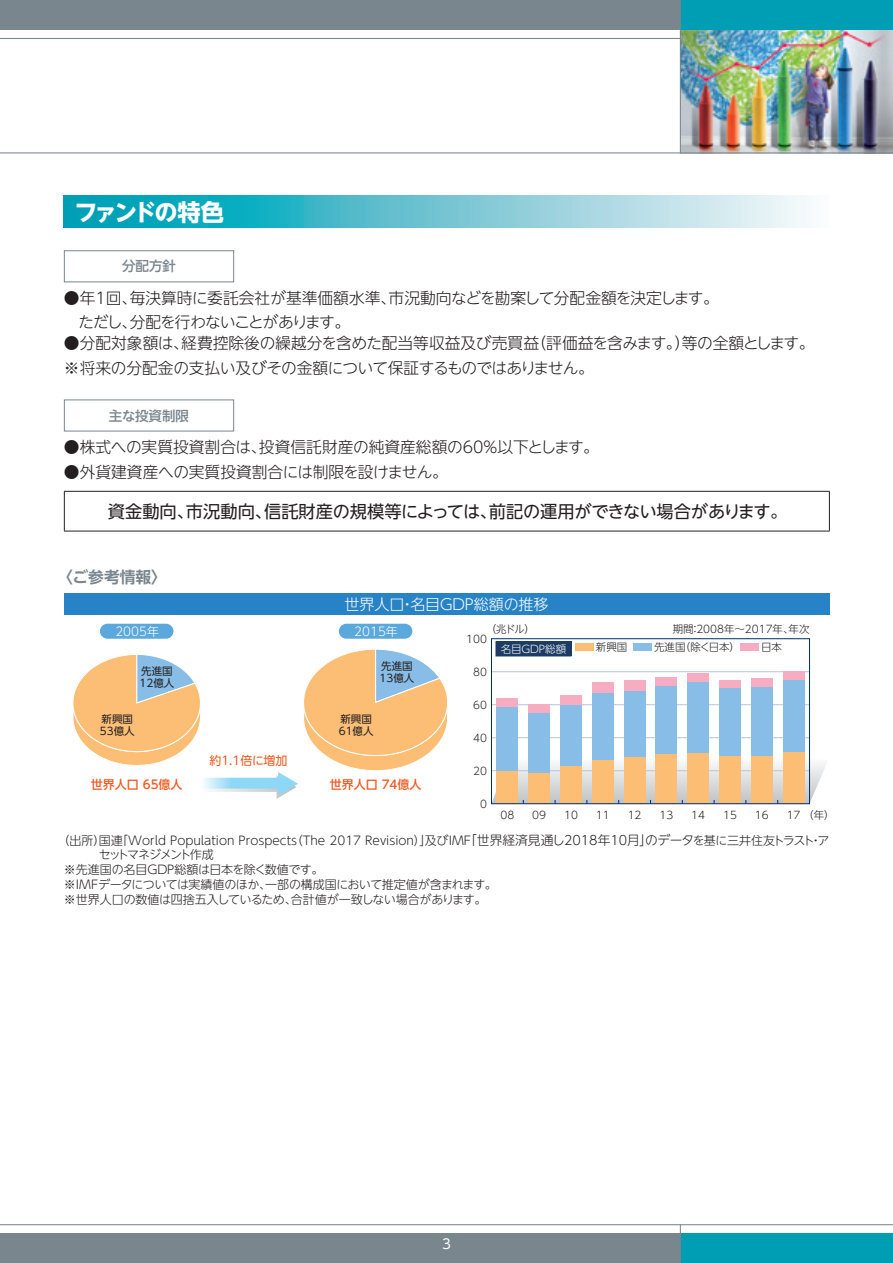
<style>
.page{position:relative;width:893px;height:1263px;background:#fff}
.page>*{position:absolute;margin:0;border:0;box-sizing:border-box;transform-origin:0 0}
.t1{font:700 23.25px "UD Shin Go NT Pro";letter-spacing:-.125em;color:#fff}
.t2{font:17.25px "UD Shin Go NT Pro";letter-spacing:-.015em;color:#231f20}
.t3{font:300 15.75px/24.8px "UD Shin Go NT Pro";letter-spacing:-.015em;color:#231f20}
.t4{font:700 15.75px "UD Shin Go NT Pro De";color:#7a868d}
.t5{font:300 15px "UD Shin Go NT Pro";color:#fff}
.t6{font:500 13.5px "UD Shin Go NT Pro";color:#7a868d}
.t7{font:13.5px "UD Shin Go NT Pro";color:#fff}
.t8{font:300 12px "UD Shin Go NT Pro";letter-spacing:-.005em;color:#231f20}
.t9{font:300 12px "UD Shin Go NT Pro";letter-spacing:-.035em;color:#231f20}
.t10{font:500 12px "UD Shin Go NT Pro";color:#f15921}
.t11{font:300 12px "UD Shin Go NT Pro";letter-spacing:-.14em;color:#231f20}
.t12{font:300 12px "UD Shin Go NT Pro";color:#fff}
.t13{font:12px "UD Shin Go NT Pro";color:#f15921}
.t14{font:300 10.5px "UD Shin Go NT Pro";color:#231f20}
.t15{font:10.5px/12px "UD Shin Go NT Pro";color:#231f20}
.t16{font:300 10.5px "UD Shin Go NT Pro";color:#fff}
.s1{font-size:12.75px}
</style>
<div class="page">
<hr style="left:0;top:38px;width:893px;height:1px;background:#7a868d">
<img style="left:681px;top:30px;width:212px;height:122px">
<div style="left:0;top:0;width:680px;height:30px;background:#7a868d"></div>
<div style="left:0;top:1233px;width:680px;height:30px;background:#7a868d"></div>
<hr style="left:0;top:1224px;width:893px;height:1px;background:#7a868d">
<div style="left:680px;top:0;width:213px;height:30px;background:#009eb4"></div>
<div style="left:680px;top:1233px;width:213px;height:30px;background:#009eb4"></div>
<hr style="left:680px;top:1224px;width:1px;height:39px;background:#7a868d">
<hr style="left:0;top:152px;width:893px;height:1px;background:#7a868d">
<hr style="left:680px;top:0;width:1px;height:153px;background:#7a868d">
<svg style="left:64px;top:196px;width:745px;height:32px;background:#6bc5d3"></svg>
<div style="left:64px;top:250px;width:170px;height:32px;border:1px solid #7a868d"></div>
<div style="left:64px;top:399px;width:170px;height:32px;border:1px solid #7a868d"></div>
<hr style="left:64px;top:491px;width:766px;height:1px;background:#231f20">
<hr style="left:64px;top:492px;width:1px;height:39px;background:#231f20">
<hr style="left:829px;top:492px;width:1px;height:39px;background:#231f20">
<hr style="left:64px;top:531px;width:766px;height:1px;background:#231f20">
<hr style="left:491px;top:737px;width:318px;height:1px;background:#b7c6d9">
<hr style="left:491px;top:704px;width:318px;height:1px;background:#b7c6d9">
<hr style="left:491px;top:671px;width:318px;height:1px;background:#b7c6d9">
<div style="left:624px;top:757px;width:21px;height:47px;background:#fcbd75"></div>
<div style="left:656px;top:754px;width:21px;height:50px;background:#fcbd75"></div>
<div style="left:688px;top:752px;width:21px;height:52px;background:#fcbd75"></div>
<div style="left:719px;top:755px;width:22px;height:49px;background:#fcbd75"></div>
<div style="left:751px;top:755px;width:21px;height:49px;background:#fcbd75"></div>
<div style="left:783px;top:751px;width:21px;height:53px;background:#fcbd75"></div>
<div style="left:497px;top:707px;width:21px;height:64px;background:#88bde7"></div>
<div style="left:529px;top:713px;width:21px;height:59px;background:#88bde7"></div>
<div style="left:560px;top:704px;width:22px;height:62px;background:#88bde7"></div>
<div style="left:592px;top:693px;width:21px;height:66px;background:#88bde7"></div>
<div style="left:624px;top:691px;width:21px;height:66px;background:#88bde7"></div>
<div style="left:656px;top:685px;width:21px;height:69px;background:#88bde7"></div>
<div style="left:688px;top:682px;width:21px;height:70px;background:#88bde7"></div>
<div style="left:719px;top:688px;width:22px;height:67px;background:#88bde7"></div>
<div style="left:751px;top:687px;width:21px;height:68px;background:#88bde7"></div>
<div style="left:783px;top:680px;width:21px;height:71px;background:#88bde7"></div>
<div style="left:497px;top:698px;width:21px;height:9px;background:#f6acc1"></div>
<div style="left:529px;top:704px;width:21px;height:9px;background:#f6acc1"></div>
<div style="left:560px;top:695px;width:22px;height:9px;background:#f6acc1"></div>
<div style="left:592px;top:683px;width:21px;height:10px;background:#f6acc1"></div>
<div style="left:624px;top:681px;width:21px;height:10px;background:#f6acc1"></div>
<div style="left:656px;top:677px;width:21px;height:8px;background:#f6acc1"></div>
<div style="left:688px;top:674px;width:21px;height:8px;background:#f6acc1"></div>
<div style="left:719px;top:681px;width:22px;height:7px;background:#f6acc1"></div>
<div style="left:751px;top:679px;width:21px;height:8px;background:#f6acc1"></div>
<div style="left:783px;top:672px;width:21px;height:8px;background:#f6acc1"></div>
<svg style="left:493px;top:759px;width:333px;height:44px"></svg>
<div style="left:491px;top:638px;width:319px;height:166px;border:1px solid #002d66"></div>
<div style="left:64px;top:594px;width:765px;height:21px;background:#2783c5"></div>
<div style="left:496px;top:642px;width:75px;height:14px;background:#1d3c65"></div>
<div style="left:496px;top:641px;width:75px;height:15px;border:1px solid #1d3c65"></div>
<div style="left:575px;top:643px;width:18px;height:8px;background:#fcbd75"></div>
<div style="left:740px;top:643px;width:19px;height:8px;background:#f6acc1"></div>
<div style="left:633px;top:643px;width:19px;height:8px;background:#88bde7"></div>
<div style="left:100px;top:624px;width:73px;height:15px;background:#5ba8dc;border-radius:7px"></div>
<div style="left:339px;top:624px;width:73px;height:15px;background:#5ba8dc;border-radius:7px"></div>
<svg style="left:73px;top:649px;width:375px;height:150px"></svg>
<h1 class="t1" style="left:74px;top:193px;width:151px">ファンドの特色</h1>
<p class="t6" style="left:122px;top:255px;width:55px">分配方針</p>
<p class="t3" style="left:78px;top:285px;width:642px;text-indent:-14px">●年1回、毎決算時に委託会社が基準価額水準、市況動向などを勘案して分配金額を決定します。ただし、分配を行わないことがあります。</p>
<p class="t3" style="left:64px;top:330px;width:752px">●分配対象額は、経費控除後の繰越分を含めた配当等収益及び売買益（評価益を含みます。）等の全額とします。※将来の分配金の支払い及びその金額について保証するものではありません。</p>
<p class="t6" style="left:109px;top:404px;width:82px">主な投資制限</p>
<p class="t3" style="left:64px;top:434px;width:536px">●株式への実質投資割合は、投資信託財産の純資産総額の60％以下とします。</p>
<p class="t3" style="left:64px;top:459px;width:386px">●外貨建資産への実質投資割合には制限を設けません。</p>
<p class="t2" style="left:108px;top:497px;width:681px">資金動向、市況動向、信託財産の規模等によっては、前記の運用ができない場合があります。</p>
<p class="t4" style="left:57px;top:564px;width:111px">〈ご参考情報〉</p>
<p class="t5" style="left:344px;top:592px;width:205px">世界人口・名目GDP総額の推移</p>
<p class="t12" style="left:115px;top:621px;width:45px">2005年</p>
<p class="t12" style="left:354px;top:621px;width:45px">2015年</p>
<p class="t15" style="left:140px;top:664px;width:36px">先進国<br>12億人</p>
<p class="t15" style="left:380px;top:659px;width:36px">先進国<br>13億人</p>
<p class="t15" style="left:339px;top:713px;width:36px">新興国<br>61億人</p>
<p class="t15" style="left:100px;top:713px;width:36px">新興国<br>53億人</p>
<p class="t13" style="left:209px;top:750px;width:80px">約1.1倍に増加</p>
<p class="t10" style="left:91px;top:775px;width:93px">世界人口 65億人</p>
<p class="t10" style="left:330px;top:775px;width:93px">世界人口 74億人</p>
<p class="t14" style="left:486px;top:620px;width:51px">（兆ドル）</p>
<p class="t16" style="left:501px;top:641px;width:67px">名目GDP総額</p>
<p class="t14" style="left:596px;top:638px;width:33px">新興国</p>
<p class="t14" style="left:654px;top:638px;width:87px">先進国（除く日本）</p>
<p class="t14" style="left:761px;top:638px;width:22px">日本</p>
<p class="t14" style="left:673px;top:620px;width:138px">期間：2008年～2017年、年次</p>
<p class="t14" style="left:466px;top:630px;width:22px">100</p>
<p class="t14" style="left:473px;top:663px;width:15px">80</p>
<p class="t14" style="left:473px;top:696px;width:15px">60</p>
<p class="t14" style="left:473px;top:729px;width:15px">40</p>
<p class="t14" style="left:473px;top:762px;width:15px">20</p>
<p class="t14" style="left:480px;top:795px;width:8px">0</p>
<p class="t14" style="left:500px;top:806px;width:15px">08</p>
<p class="t14" style="left:532px;top:806px;width:15px">09</p>
<p class="t14" style="left:564px;top:806px;width:15px">10</p>
<p class="t14" style="left:596px;top:806px;width:15px">11</p>
<p class="t14" style="left:628px;top:806px;width:15px">12</p>
<p class="t14" style="left:659px;top:806px;width:15px">13</p>
<p class="t14" style="left:691px;top:806px;width:15px">14</p>
<p class="t14" style="left:723px;top:806px;width:15px">15</p>
<p class="t14" style="left:755px;top:806px;width:15px">16</p>
<p class="t14" style="left:787px;top:806px;width:50px">17 （年）</p>
<p class="t8" style="left:57px;top:830px;width:774px">（出所）国連「World Population Prospects（The 2017 Revision）」及びIMF<span class="s1">「世界経済見通し2018年10月」のデータ</span>を基に三井住友トラスト・ア</p>
<p class="t11" style="left:99px;top:845px;width:117px">セットマネジメント作成</p>
<p class="t8" style="left:64px;top:860px;width:261px">※先進国の名目GDP総額は日本を除く数値です。</p>
<p class="t9" style="left:64px;top:875px;width:434px">※IMFデータについては実績値のほか、一部の構成国において推定値が含まれます。</p>
<p class="t8" style="left:64px;top:890px;width:424px">※世界人口の数値は四捨五入しているため、合計値が一致しない場合があります。</p>
<p class="t7" style="left:442px;top:1233px;width:10px">3</p>
</div>
